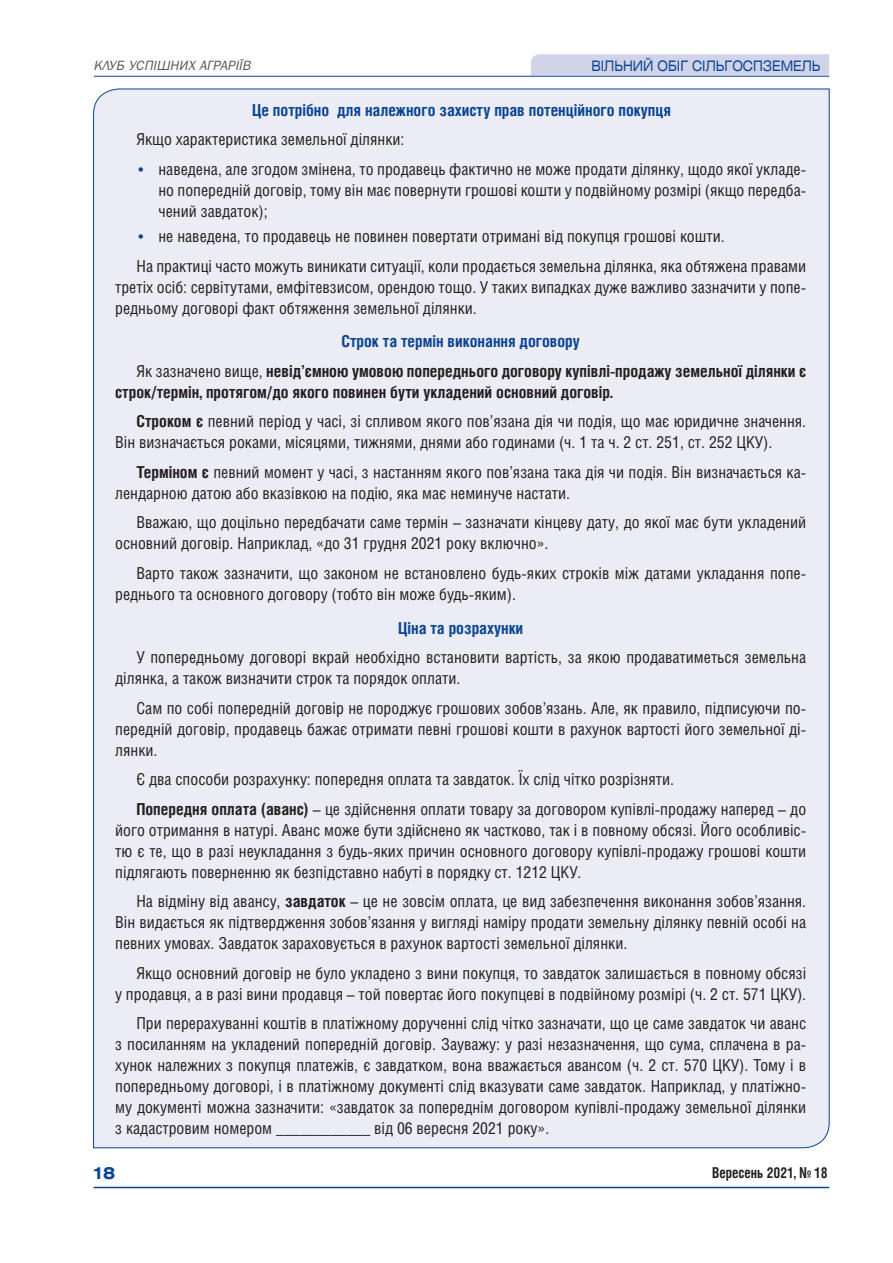
<style>
.page{position:relative;width:893px;height:1263px;background:#fff}
.page>*{position:absolute;margin:0;border:0;box-sizing:border-box;transform-origin:0 0}
.t1{font:16.5px/21px "Helios Cond C";color:#231f20}
.t2{font:700 16.5px/29.5px "Helios Cond C";color:#231f20}
.t3{font:700 16.5px "Helios Cond C";color:#094594}
.t4{font:700 16.5px "Helios Ext";color:#094594}
.t5{font:700 15px "Helios Cond";color:#231f20;scale:.91 1}
.t6{font:14.4px "Helios Ext";color:#094594;scale:.83 1}
.t7{font:italic 13.5px "Bloknot";color:#57585a}
.s1{font-family:"Charter ITC";font-size:15px;color:#094594}
.s2{color:#094594}
.s3{font-weight:400}
.s4{font-weight:700}
</style>
<div class="page">
<div style="left:531px;top:54px;width:298px;height:21px;background:#d1d3e8"></div>
<hr style="left:94px;top:76px;width:735px;height:1px;background:#094594">
<hr style="left:94px;top:1187px;width:735px;height:1px;background:#094594">
<div style="left:93px;top:88px;width:737px;height:1060px;background:#ececf5"></div>
<p class="t7" style="left:94px;top:58px;width:158px">КЛУБ УСПІШНИХ АГРАРІЇВ</p>
<p class="t6" style="left:591px;top:57px;width:278px">ВІЛЬНИЙ ОБІГ СІЛЬГОСПЗЕМЕЛЬ</p>
<p class="t3" style="left:252px;top:100px;width:420px">Це потрібно для належного захисту прав потенційного покупця</p>
<p class="t1" style="left:136px;top:129px;width:270px">Якщо характеристика земельної ділянки:</p>
<p class="t1" style="left:158px;top:158px;width:649px;text-align:justify;text-indent:-22px"><span class="s1">•</span> наведена, але згодом змінена, то продавець фактично не може продати ділянку, щодо якої укладе&shy;но попередній договір, тому він має повернути грошові кошти у подвійному розмірі (якщо передба&shy;чений завдаток);</p>
<p class="t1" style="left:136px;top:221px;width:671px;line-height:29.5px"><span class="s1">•</span> не наведена, то продавець не повинен повертати отримані від покупця грошові кошти.<br>На практиці часто можуть виникати ситуації, коли продається земельна ділянка, яка обтяжена правами</p>
<p class="t1" style="left:115px;top:276px;width:692px">третіх осіб: сервітутами, емфітевзисом, орендою тощо. У таких випадках дуже важливо зазначити у попе&shy;редньому договорі факт обтяження земельної ділянки.</p>
<p class="t2" style="left:136px;top:326px;width:671px;text-indent:205px"><span class="s2">Строк та термін виконання договору<br></span><span class="s3">Як зазначено вище,</span> невід’ємною умовою попереднього договору купівлі-продажу земельної ділянки є</p>
<p class="t1" style="left:136px;top:377px;width:671px;line-height:29.5px;text-indent:-21px"><span class="s4">строк/термін, протягом/до якого повинен бути укладений основний договір.<br>Строком є</span> певний період у часі, зі спливом якого пов’язана дія чи подія, що має юридичне значення.</p>
<p class="t1" style="left:136px;top:427px;width:671px;line-height:29.5px;text-indent:-21px">Він визначається роками, місяцями, тижнями, днями або годинами (ч. 1 та ч. 2 ст. 251, ст. 252 ЦКУ).<br><span class="s4">Терміном є</span> певний момент у часі, з настанням якого пов’язана така дія чи подія. Він визначається ка-</p>
<p class="t1" style="left:136px;top:478px;width:671px;line-height:29.5px;text-indent:-21px">лендарною датою або вказівкою на подію, яка має неминуче настати.<br>Вважаю, що доцільно передбачати саме термін – зазначати кінцеву дату, до якої має бути укладений</p>
<p class="t1" style="left:136px;top:528px;width:671px;line-height:29.5px;text-indent:-21px">основний договір. Наприклад, «до 31 грудня 2021 року включно».<br>Варто також зазначити, що законом не встановлено будь-яких строків між датами укладання попе-</p>
<p class="t1" style="left:115px;top:583px;width:402px">реднього та основного договору (тобто він може будь-яким).</p>
<p class="t3" style="left:398px;top:618px;width:127px">Ціна та розрахунки</p>
<p class="t1" style="left:115px;top:646px;width:692px;text-indent:21px">У попередньому договорі вкрай необхідно встановити вартість, за якою продаватиметься земельна ділянка, а також визначити строк та порядок оплати.</p>
<p class="t1" style="left:115px;top:697px;width:692px;text-align:justify;text-indent:21px">Сам по собі попередній договір не породжує грошових зобов’язань. Але, як правило, підписуючи по&shy;передній договір, продавець бажає отримати певні грошові кошти в рахунок вартості його земельної ді&shy;лянки.</p>
<p class="t1" style="left:136px;top:764px;width:671px;line-height:29.5px">Є два способи розрахунку: попередня оплата та завдаток. Їх слід чітко розрізняти.<br><span class="s4">Попередня оплата (аванс)</span> – це здійснення оплати товару за договором купівлі-продажу наперед – до</p>
<p class="t1" style="left:115px;top:819px;width:692px;text-align:justify">його отримання в натурі. Аванс може бути здійснено як частково, так і в повному обсязі. Його особливіс&shy;тю є те, що в разі неукладання з будь-яких причин основного договору купівлі-продажу грошові кошти підлягають поверненню як безпідставно набуті в порядку ст. 1212 ЦКУ.</p>
<p class="t1" style="left:115px;top:890px;width:692px;text-align:justify;text-indent:21px">На відміну від авансу, <span class="s4">завдаток</span> – це не зовсім оплата, це вид забезпечення виконання зобов’язання.<br>Він видається як підтвердження зобов’язання у вигляді наміру продати земельну ділянку певній особі на певних умовах. Завдаток зараховується в рахунок вартості земельної ділянки.</p>
<p class="t1" style="left:115px;top:962px;width:692px;text-align:right">Якщо основний договір не було укладено з вини покупця, то завдаток залишається в повному обсязі<br>у продавця, а в разі вини продавця – той повертає його покупцеві в подвійному розмірі (ч. 2 ст. 571 ЦКУ).</p>
<p class="t1" style="left:115px;top:1012px;width:692px;text-align:justify;text-indent:21px">При перерахуванні коштів в платіжному дорученні слід чітко зазначати, що це саме завдаток чи аванс з посиланням на укладений попередній договір. Зауважу: у разі незазначення, що сума, сплачена в ра&shy;хунок належних з покупця платежів, є завдатком, вона вважається авансом (ч. 2 ст. 570 ЦКУ). Тому і в попередньому договорі, і в платіжному документі слід вказувати саме завдаток. Наприклад, у платіжно&shy;му документі можна зазначити: «завдаток за попереднім договором купівлі-продажу земельної ділянки з кадастровим номером ____________ від 06 вересня 2021 року».</p>
<p class="t4" style="left:93px;top:1163px;width:24px">18</p>
<p class="t5" style="left:712px;top:1164px;width:129px">Вересень 2021, № 18</p>
</div>
